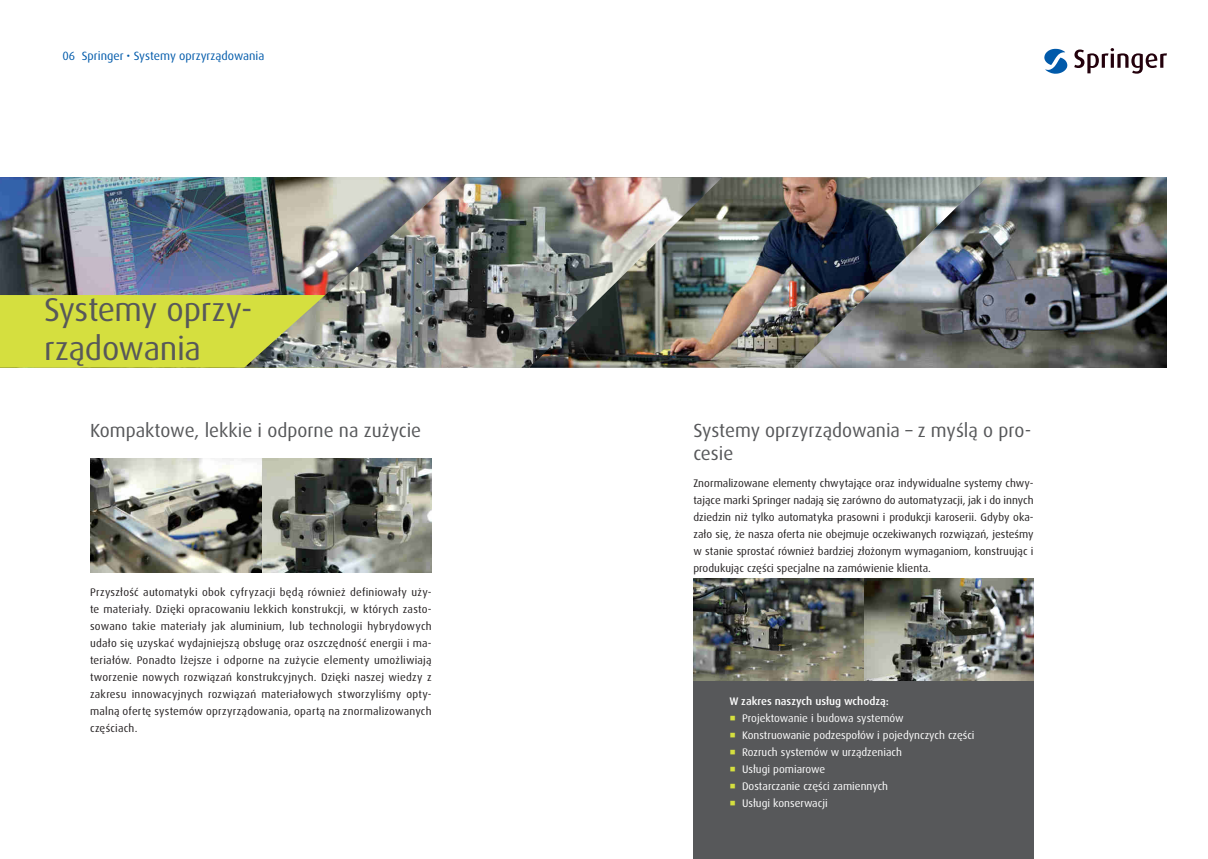
<style>
.page{position:relative;width:1208px;height:859px;background:#fff}
.page>*{position:absolute;margin:0;border:0;box-sizing:border-box;transform-origin:0 0}
.Headline_Seitentexte{font:33px/39.6px "Dax Pro";letter-spacing:-.01em;color:#57585a}
.Headline_Seitentexte-2{font:19px/22.8px "Dax Pro";color:#57585a}
.Headline_Seitentexte-3{font:12px "Dax Pro";color:#015aaa}
.Headline_Seitentexte-4{font:11px/17px "Dax Pro";letter-spacing:.005em;color:#231f20;text-align:justify}
.Headline_Seitentexte-5{font:11px "Dax Pro";color:#fff}
.Headline_Seitentexte-6{font:500 11px "Dax Pro";color:#fff}
</style>
<div class="page">
<img style="left:986px;top:177px;width:180px;height:191px">
<img style="left:0;top:177px;width:244px;height:118px">
<div style="left:0;top:295px;width:244px;height:73px;background:#d5df3f"></div>
<img style="left:722px;top:177px;width:264px;height:191px">
<img style="left:244px;top:177px;width:478px;height:191px">
<div style="left:693px;top:597px;width:340px;height:262px;background:#57585a"></div>
<img style="left:693px;top:579px;width:340px;height:101px">
<svg style="left:1074px;top:48px;width:93px;height:26px"></svg>
<svg style="left:1044px;top:49px;width:23px;height:25px"></svg>
<img style="left:91px;top:459px;width:340px;height:113px">
<p class="Headline_Seitentexte-3" style="left:62px;top:49px;width:203px">06 Springer • Systemy oprzyrządowania</p>
<p class="Headline_Seitentexte" style="left:44px;top:290px;width:210px">Systemy oprzy&shy;rządowania</p>
<p class="Headline_Seitentexte-2" style="left:90px;top:420px;width:333px">Kompaktowe, lekkie i odporne na zużycie</p>
<p class="Headline_Seitentexte-4" style="left:90px;top:584px;width:343px">Przyszłość automatyki obok cyfryzacji będą również definiowały uży&shy;te materiały. Dzięki opracowaniu lekkich konstrukcji, w których zasto&shy;sowano takie materiały jak aluminium, lub technologii hybrydowych udało się uzyskać wydajniejszą obsługę oraz oszczędność energii i ma&shy;teriałów. Ponadto lżejsze i odporne na zużycie elementy umożliwiają tworzenie nowych rozwiązań konstrukcyjnych. Dzięki naszej wiedzy z zakresu innowacyjnych rozwiązań materiałowych stworzyliśmy opty&shy;malną ofertę systemów oprzyrządowania, opartą na znormalizowanych częściach.</p>
<p class="Headline_Seitentexte-2" style="left:693px;top:420px;width:339px">Systemy oprzyrządowania – z myślą o pro&shy;cesie</p>
<p class="Headline_Seitentexte-4" style="left:693px;top:475px;width:342px">Znormalizowane elementy chwytające oraz indywidualne systemy chwy&shy;tające marki Springer nadają się zarówno do automatyzacji, jak i do innych dziedzin niż tylko automatyka prasowni i produkcji karoserii. Gdyby oka&shy;zało się, że nasza oferta nie obejmuje oczekiwanych rozwiązań, jesteśmy w stanie sprostać również bardziej złożonym wymaganiom, konstruując i produkując części specjalne na zamówienie klienta.</p>
<p class="Headline_Seitentexte-6" style="left:729px;top:694px;width:161px">W zakres naszych usług wchodzą:</p>
<p class="Headline_Seitentexte-5" style="left:742px;top:711px;width:163px">Projektowanie i budowa systemów</p>
<p class="Headline_Seitentexte-5" style="left:742px;top:728px;width:234px">Konstruowanie podzespołów i pojedynczych części</p>
<p class="Headline_Seitentexte-5" style="left:742px;top:745px;width:161px">Rozruch systemów w urządzeniach</p>
<p class="Headline_Seitentexte-5" style="left:742px;top:762px;width:85px">Usługi pomiarowe</p>
<p class="Headline_Seitentexte-5" style="left:742px;top:779px;width:148px">Dostarczanie części zamiennych</p>
<p class="Headline_Seitentexte-5" style="left:742px;top:796px;width:87px">Usługi konserwacji</p>
</div>
